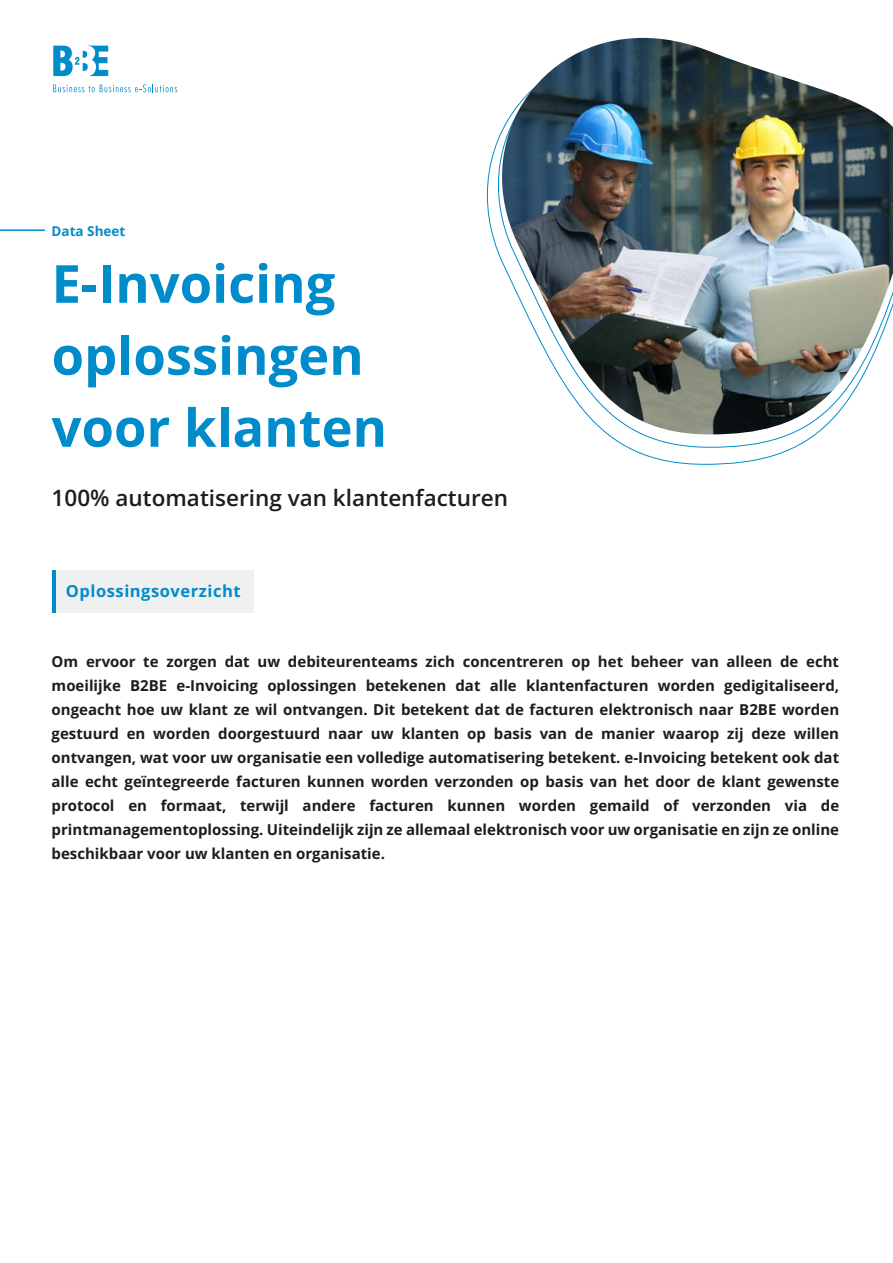
<style>
.page{position:relative;width:893px;height:1263px;background:#fff}
.page>*{position:absolute;margin:0;border:0;box-sizing:border-box;transform-origin:0 0}
.t1{font:700 52.5px/72px "Open Sans";color:#008ccb}
.t2{font:600 22.5px "Open Sans";color:#1d1d1b}
.t3{font:700 16.5px "Open Sans";letter-spacing:.03em;color:#008ccb}
.t4{font:700 15px/24px "Open Sans";color:#1d1d1b;text-align:justify}
.t5{font:700 13.5px "Open Sans";color:#008ccb}
</style>
<div class="page">
<img style="left:486px;top:38px;width:407px;height:396px">
<svg style="left:53px;top:45px;width:55px;height:31px"></svg>
<svg style="left:53px;top:84px;width:124px;height:8px"></svg>
<hr style="left:0;top:229px;width:45px;height:2px;background:#008ccb">
<div style="left:52px;top:570px;width:202px;height:43px;background:#eff0f0"></div>
<hr style="left:52px;top:570px;width:4px;height:43px;background:#008ccb">
<p class="t5" style="left:52px;top:222px;width:75px">Data Sheet</p>
<h1 class="t1" style="left:52px;top:246px;width:337px">E-Invoicing oplossingen voor klanten</h1>
<h2 class="t2" style="left:52px;top:482px;width:458px">100% automatisering van klantenfacturen</h2>
<p class="t3" style="left:66px;top:579px;width:176px">Oplossingsoverzicht</p>
<p class="t4" style="left:52px;top:649px;width:789px">Om ervoor te zorgen dat uw debiteurenteams zich concentreren op het beheer van alleen de echt moeilijke B2BE e-Invoicing oplossingen betekenen dat alle klantenfacturen worden gedigitaliseerd, ongeacht hoe uw klant ze wil ontvangen. Dit betekent dat de facturen elektronisch naar B2BE worden gestuurd en worden doorgestuurd naar uw klanten op basis van de manier waarop zij deze willen ontvangen, wat voor uw organisatie een volledige automatisering betekent. e-Invoicing betekent ook dat alle echt geïntegreerde facturen kunnen worden verzonden op basis van het door de klant gewenste protocol en formaat, terwijl andere facturen kunnen worden gemaild of verzonden via de printmanagementoplossing. Uiteindelijk zijn ze allemaal elektronisch voor uw organisatie en zijn ze online beschikbaar voor uw klanten en organisatie.</p>
</div>
